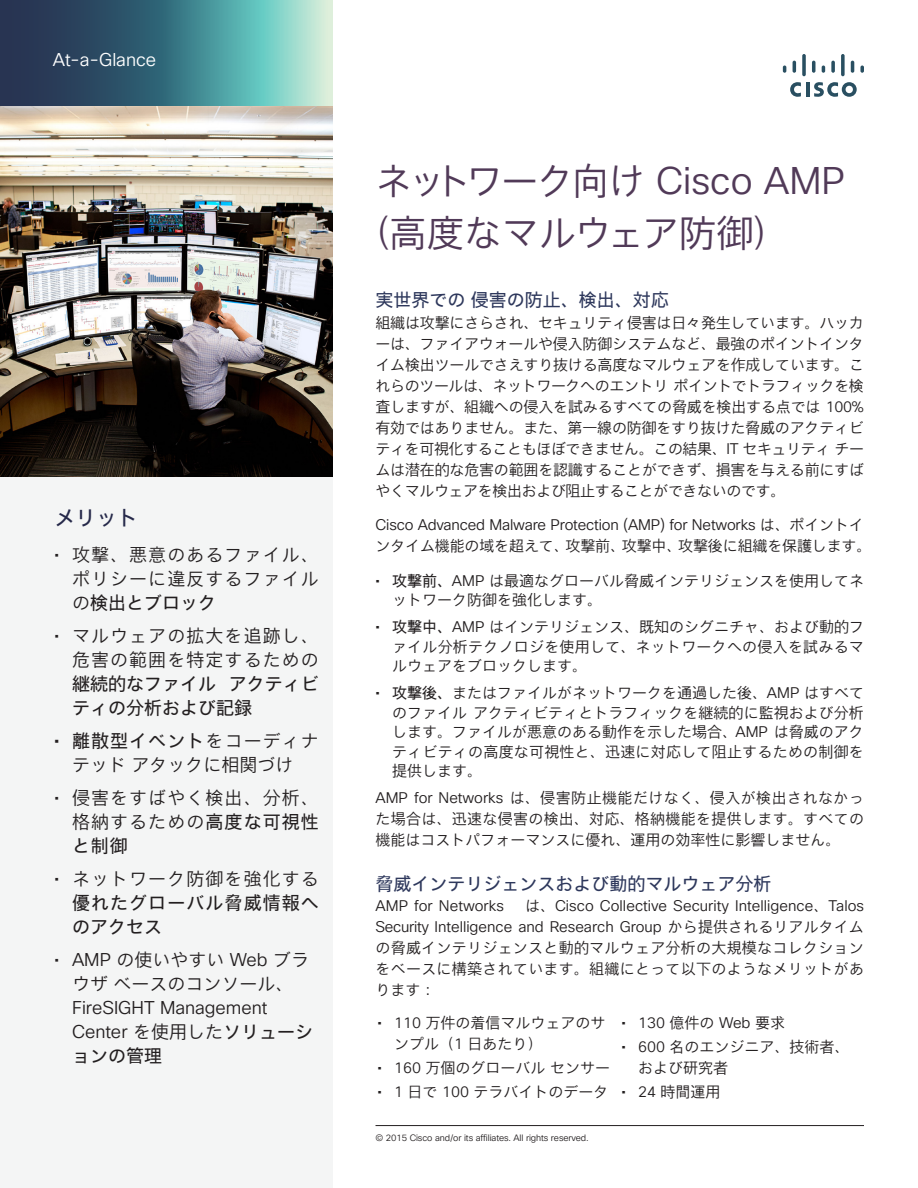
<style>
.page{position:relative;width:918px;height:1188px;background:#fff}
.page>*{position:absolute;margin:0;border:0;box-sizing:border-box;transform-origin:0 0}
.Head_4{font:37.5px/52.5px "Cisco Sans JPN Light";letter-spacing:-.01em;color:#513a58}
.side_bar_head{font:21px "Cisco Sans JPN";color:#26294a}
.t1{font:18px/24px "Cisco Sans JPN Light";letter-spacing:.06em;color:#231f20;text-align:justify}
.t2{font:18px/24px "Cisco Sans JPN Light";color:#231f20;text-align:center}
.Subhead_1{font:18px "Cisco Sans JPN";color:#2e385c}
.t3{font:18px/24px "Cisco Sans JPN";letter-spacing:.06em;color:#231f20;text-align:justify}
.Diagram_title{font:18px "Cisco Sans JPN Light";color:#fff}
.Body_1{font:15px/21px "Cisco Sans JPN Light";color:#231f20;text-align:justify}
.t4{font:9px "Cisco Sans JPN Light";letter-spacing:-.01em;color:#231f20}
.s1{font-family:"Cisco Sans JPN"}
.s2{font-family:"Cisco Sans JPN Light"}
.s3{font-family:"Cisco Sans"}
</style>
<div class="page">
<div style="left:0;top:106px;width:333px;height:1082px;background:#f4f5f5"></div>
<svg style="left:0;top:0;width:333px;height:106px;background:#4e7f8a"></svg>
<hr style="left:806px;top:82px;width:3px;height:15px;background:#294f61">
<svg style="left:790px;top:82px;width:11px;height:15px"></svg>
<svg style="left:814px;top:82px;width:43px;height:15px"></svg>
<svg style="left:783px;top:66px;width:3px;height:7px"></svg>
<svg style="left:793px;top:61px;width:3px;height:12px"></svg>
<svg style="left:802px;top:54px;width:4px;height:22px"></svg>
<svg style="left:812px;top:61px;width:3px;height:12px"></svg>
<svg style="left:822px;top:66px;width:3px;height:7px"></svg>
<svg style="left:831px;top:61px;width:4px;height:12px"></svg>
<svg style="left:841px;top:54px;width:4px;height:22px"></svg>
<svg style="left:851px;top:61px;width:3px;height:12px"></svg>
<svg style="left:860px;top:66px;width:4px;height:7px"></svg>
<img style="left:0;top:106px;width:333px;height:371px">
<hr style="left:376px;top:1125px;width:488px;height:1px;background:#231f20">
<p class="Diagram_title" style="left:53px;top:48px;width:105px">At-a-Glance</p>
<p class="side_bar_head" style="left:54px;top:503px;width:85px">メリット</p>
<p class="t1" style="left:72px;top:544px;width:248px;text-indent:-18px">• 攻撃、悪意のあるファイル、ポリシーに違反するファイルの<span class="s1">検出とブロック</span></p>
<p class="t1" style="left:72px;top:625px;width:248px;text-indent:-18px">• マルウェアの拡大を追跡し、危害の範囲を特定するための<span class="s1">継続的なファイル アクティビティの分析および記録</span></p>
<p class="t2" style="left:54px;top:730px;width:266px"><span class="s1">• 離散型イベント</span>をコーディナテッド アタックに相関づけ</p>
<p class="t1" style="left:72px;top:787px;width:248px;text-indent:-18px">• 侵害をすばやく検出、分析、格納するための<span class="s1">高度な可視性と制御</span></p>
<p class="t3" style="left:72px;top:867px;width:248px;text-indent:-18px"><span class="s2">• ネットワーク防御を強化する</span>優れたグローバル脅威情報へのアクセス</p>
<p class="t2" style="left:72px;top:949px;width:243px;text-align:left;text-indent:-18px">• AMP の使いやすい Web ブラウザ ベースのコンソール、<br>FireSIGHT Management<br>Center を使用した<span class="s1">ソリューションの管理</span></p>
<p class="Head_4" style="left:354px;top:157px;width:492px;text-indent:20px">ネットワーク向け Cisco AMP（高度なマルウェア防御）</p>
<p class="Subhead_1" style="left:376px;top:287px;width:295px">実世界での 侵害の防止、検出、対応</p>
<p class="Body_1" style="left:376px;top:313px;width:490px">組織は攻撃にさらされ、セキュリティ侵害は日々発生しています。ハッカーは、ファイアウォールや侵入防御システムなど、最強のポイントインタイム検出ツールでさえすり抜ける高度なマルウェアを作成しています。これらのツールは、ネットワークへのエントリ ポイントでトラフィックを検査しますが、組織への侵入を試みるすべての脅威を検出する点では 100%有効ではありません。また、第一線の防御をすり抜けた脅威のアクティビティを可視化することもほぼできません。この結果、IT セキュリティ チームは潜在的な危害の範囲を認識することができず、損害を与える前にすばやくマルウェアを検出および阻止することができないのです。</p>
<p class="Body_1" style="left:376px;top:516px;width:497px">Cisco Advanced Malware Protection (AMP) for Networks は、ポイントインタイム機能の域を超えて、攻撃前、攻撃中、攻撃後に組織を保護します。</p>
<p class="Body_1" style="left:392px;top:572px;width:473px;line-height:19.5px;text-indent:-16px"><span class="s3">•</span> <span class="s1">攻撃前、</span>AMP は最適なグローバル脅威インテリジェンスを使用してネットワーク防御を強化します。</p>
<p class="Body_1" style="left:392px;top:618px;width:473px;line-height:19.5px;text-indent:-16px"><span class="s3">•</span> <span class="s1">攻撃中、</span>AMP はインテリジェンス、既知のシグニチャ、および動的ファイル分析テクノロジを使用して、ネットワークへの侵入を試みるマルウェアをブロックします。</p>
<p class="Body_1" style="left:392px;top:684px;width:473px;line-height:19.5px;text-indent:-16px"><span class="s3">•</span> <span class="s1">攻撃後、</span>またはファイルがネットワークを通過した後、AMP はすべてのファイル アクティビティとトラフィックを継続的に監視および分析します。ファイルが悪意のある動作を示した場合、AMP は脅威のアクティビティの高度な可視性と、迅速に対応して阻止するための制御を提供します。</p>
<p class="Body_1" style="left:376px;top:789px;width:490px">AMP for Networks は、侵害防止機能だけなく、侵入が検出されなかった場合は、迅速な侵害の検出、対応、格納機能を提供します。すべての機能はコストパフォーマンスに優れ、運用の効率性に影響しません。</p>
<p class="Subhead_1" style="left:376px;top:871px;width:397px">脅威インテリジェンスおよび動的マルウェア分析</p>
<p class="Body_1" style="left:376px;top:897px;width:130px">AMP for Networks</p>
<p class="Body_1" style="left:376px;top:897px;width:490px;text-indent:149px">は、Cisco Collective Security Intelligence、Talos Security Intelligence and Research Group から提供されるリアルタイムの脅威インテリジェンスと動的マルウェア分析の大規模なコレクションをベースに構築されています。組織にとって以下のようなメリットがあります：</p>
<p class="Body_1" style="left:394px;top:1013px;width:213px;text-indent:-16px"><span class="s3">•</span> 110 万件の着信マルウェアのサンプル（1 日あたり）</p>
<p class="Body_1" style="left:378px;top:1058px;width:234px"><span class="s3">•</span> 160 万個のグローバル センサー</p>
<p class="Body_1" style="left:378px;top:1082px;width:232px"><span class="s3">•</span> 1 日で 100 テラバイトのデータ</p>
<p class="Body_1" style="left:622px;top:1013px;width:165px"><span class="s3">•</span> 130 億件の Web 要求</p>
<p class="Body_1" style="left:638px;top:1037px;width:213px;text-indent:-16px"><span class="s3">•</span> 600 名のエンジニア、技術者、および研究者</p>
<p class="Body_1" style="left:622px;top:1082px;width:100px"><span class="s3">•</span> 24 時間運用</p>
<p class="t4" style="left:376px;top:1132px;width:215px">© 2015 Cisco and/or its affiliates. All rights reserved.</p>
</div>
